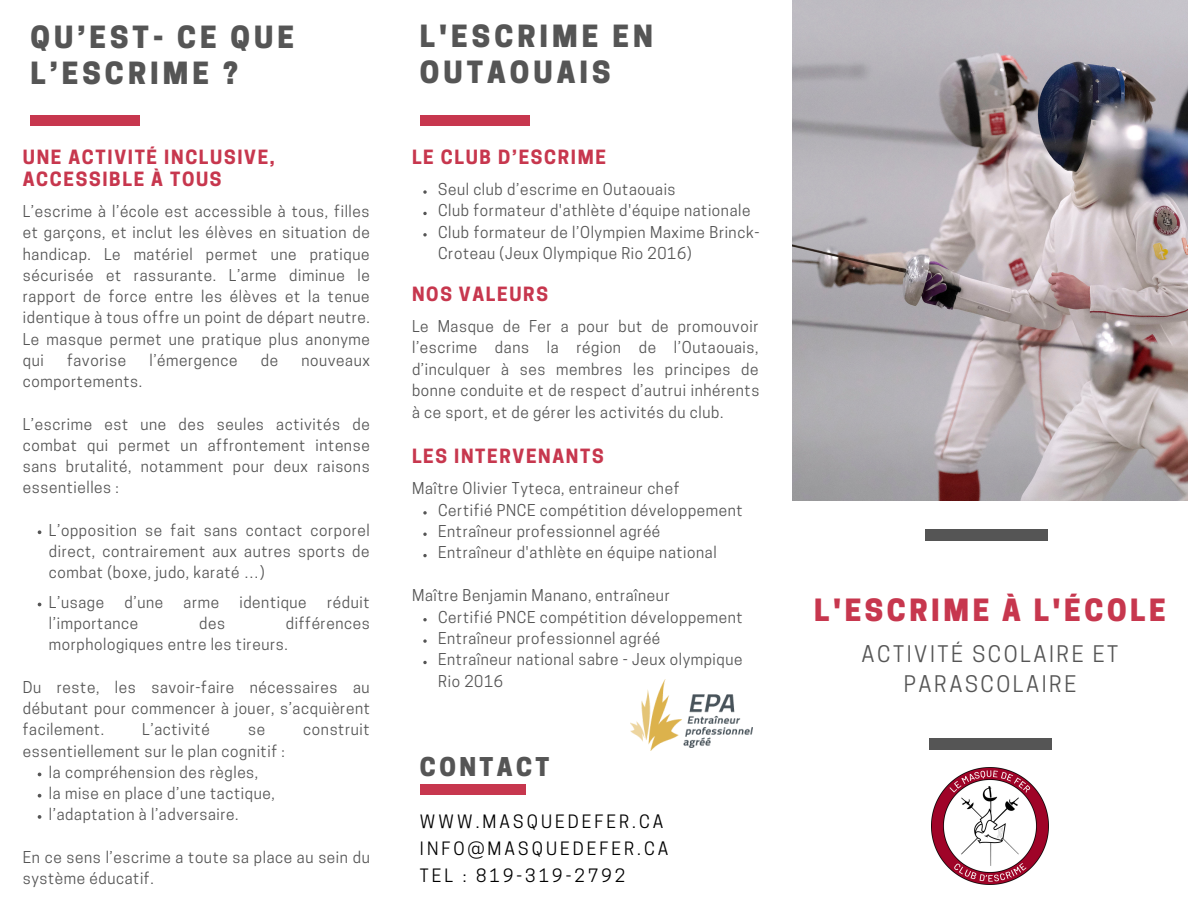
<style>
.page{position:relative;width:1188px;height:918px;background:#fff}
.page>*{position:absolute;margin:0;border:0;box-sizing:border-box;transform-origin:0 0}
.t1{font:800 28.8px/36px "Cooper Hewitt";letter-spacing:.14em;color:#555}
.t2{font:800 28.8px "Cooper Hewitt";letter-spacing:.125em;color:#c7374e}
.t3{font:800 24.3px "Cooper Hewitt";letter-spacing:.14em;color:#555}
.t4{font:21.45px/30px "Cooper Hewitt";letter-spacing:.12em;color:#555;text-align:center}
.t5{font:700 18.45px/22.5px "Cooper Hewitt";letter-spacing:.09em;color:#c7374e}
.t6{font:17.25px/27px "Cooper Hewitt";letter-spacing:.18em;color:#000}
.t7{font:15.3px/21.3px "Cooper Hewitt";letter-spacing:.04em;color:#555}
</style>
<div class="page">
<img style="left:792px;top:0;width:396px;height:501px">
<div style="left:420px;top:784px;width:106px;height:10px;background:#c7374e"></div>
<div style="left:929px;top:738px;width:123px;height:12px;background:#555"></div>
<div style="left:925px;top:529px;width:123px;height:12px;background:#555"></div>
<img style="left:932px;top:768px;width:117px;height:117px">
<div style="left:420px;top:115px;width:109px;height:11px;background:#c7374e"></div>
<img style="left:631px;top:680px;width:121px;height:71px">
<svg style="left:423px;top:511px;width:4px;height:4px"></svg>
<svg style="left:423px;top:533px;width:4px;height:3px"></svg>
<svg style="left:423px;top:554px;width:4px;height:3px"></svg>
<svg style="left:423px;top:618px;width:4px;height:3px"></svg>
<svg style="left:423px;top:639px;width:4px;height:4px"></svg>
<svg style="left:423px;top:661px;width:4px;height:3px"></svg>
<svg style="left:423px;top:190px;width:4px;height:4px"></svg>
<svg style="left:423px;top:212px;width:4px;height:3px"></svg>
<svg style="left:423px;top:233px;width:4px;height:3px"></svg>
<div style="left:31px;top:116px;width:109px;height:10px;background:#c7374e"></div>
<svg style="left:38px;top:530px;width:3px;height:4px"></svg>
<svg style="left:38px;top:794px;width:3px;height:4px"></svg>
<svg style="left:38px;top:815px;width:3px;height:4px"></svg>
<h1 class="t1" style="left:31px;top:23px;width:265px">QU’EST- CE QUE<br>L’ESCRIME ?</h1>
<p class="t5" style="left:23px;top:148px;width:254px">UNE ACTIVITÉ INCLUSIVE,<br>ACCESSIBLE À TOUS</p>
<p class="t7" style="left:23px;top:203px;width:349px;text-align:justify">L’escrime à l’école est accessible à tous, filles et garçons, et inclut les élèves en situation de handicap. Le matériel permet une pratique sécurisée et rassurante. L’arme diminue le rapport de force entre les élèves et la tenue identique à tous offre un point de départ neutre.<br>Le masque permet une pratique plus anonyme qui</p>
<p class="t7" style="left:67px;top:351px;width:61px">favorise</p>
<p class="t7" style="left:149px;top:351px;width:90px">l’émergence</p>
<p class="t7" style="left:261px;top:351px;width:19px">de</p>
<p class="t7" style="left:301px;top:351px;width:70px">nouveaux</p>
<p class="t7" style="left:23px;top:373px;width:121px">comportements.</p>
<p class="t7" style="left:23px;top:415px;width:348px;text-align:justify">L’escrime est une des seules activités de combat qui permet un affrontement intense sans brutalité, notamment pour deux raisons essentielles :</p>
<p class="t7" style="left:49px;top:521px;width:322px;text-align:justify">L’opposition se fait sans contact corporel direct, contrairement aux autres sports de combat (boxe, judo, karaté …)</p>
<p class="t7" style="left:49px;top:593px;width:57px">L’usage</p>
<p class="t7" style="left:124px;top:593px;width:40px">d’une</p>
<p class="t7" style="left:184px;top:593px;width:37px">arme</p>
<p class="t7" style="left:239px;top:593px;width:69px">identique</p>
<p class="t7" style="left:327px;top:593px;width:44px">réduit</p>
<p class="t7" style="left:49px;top:615px;width:91px">l’importance</p>
<p class="t7" style="left:199px;top:615px;width:27px">des</p>
<p class="t7" style="left:49px;top:615px;width:322px;text-indent:237px">différences morphologiques entre les tireurs.</p>
<p class="t7" style="left:23px;top:678px;width:349px;text-align:justify">Du reste, les savoir-faire nécessaires au débutant pour commencer à jouer, s’acquièrent facilement.</p>
<p class="t7" style="left:142px;top:721px;width:69px">L’activité</p>
<p class="t7" style="left:248px;top:721px;width:18px">se</p>
<p class="t7" style="left:303px;top:721px;width:68px">construit</p>
<p class="t7" style="left:23px;top:742px;width:263px">essentiellement sur le plan cognitif :</p>
<p class="t7" style="left:49px;top:763px;width:227px">la compréhension des règles,<br>la mise en place d’une tactique, l’adaptation à l’adversaire.</p>
<p class="t7" style="left:23px;top:848px;width:348px">En ce sens l’escrime a toute sa place au sein du système éducatif.</p>
<h1 class="t1" style="left:420px;top:22px;width:234px">L'ESCRIME EN<br>OUTAOUAIS</h1>
<p class="t5" style="left:412px;top:148px;width:196px">LE CLUB D’ESCRIME</p>
<p class="t7" style="left:438px;top:180px;width:323px">Seul club d’escrime en Outaouais<br>Club formateur d'athlète d'équipe nationale Club formateur de l’Olympien Maxime Brinck-Croteau (Jeux Olympique Rio 2016)</p>
<p class="t5" style="left:412px;top:285px;width:137px">NOS VALEURS</p>
<p class="t7" style="left:412px;top:318px;width:349px;text-align:justify">Le Masque de Fer a pour but de promouvoir l’escrime dans la région de l’Outaouais, d’inculquer à ses membres les principes de bonne conduite et de respect d’autrui inhérents à ce sport, et de gérer les activités du club.</p>
<p class="t5" style="left:412px;top:447px;width:193px">LES INTERVENANTS</p>
<p class="t7" style="left:412px;top:480px;width:269px">Maître Olivier Tyteca, entraineur chef</p>
<p class="t7" style="left:438px;top:501px;width:306px">Certifié PNCE compétition développement<br>Entraîneur professionnel agréé<br>Entraîneur d'athlète en équipe national</p>
<p class="t7" style="left:412px;top:587px;width:259px">Maître Benjamin Manano, entraîneur</p>
<p class="t7" style="left:438px;top:608px;width:306px">Certifié PNCE compétition développement<br>Entraîneur professionnel agréé<br>Entraîneur national sabre - Jeux olympique<br>Rio 2016</p>
<h2 class="t3" style="left:420px;top:758px;width:131px">CONTACT</h2>
<p class="t6" style="left:420px;top:810px;width:250px">WWW.MASQUEDEFER.CA<br>INFO@MASQUEDEFER.CA<br>TEL : 819-319-2792</p>
<h1 class="t2" style="left:814px;top:600px;width:353px">L'ESCRIME À L'ÉCOLE</h1>
<h3 class="t4" style="left:862px;top:642px;width:258px">ACTIVITÉ SCOLAIRE ET<br>PARASCOLAIRE</h3>
</div>
